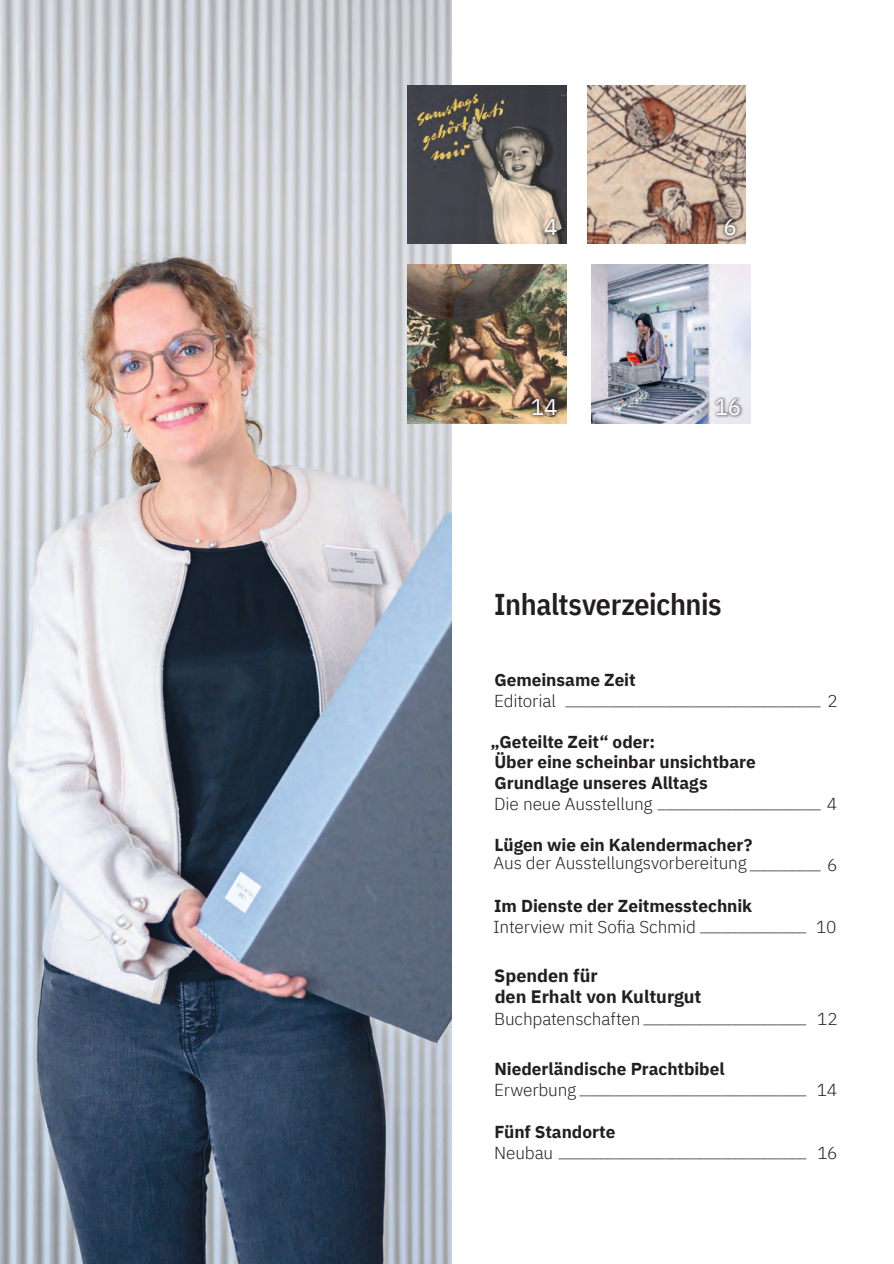
<style>
.page{position:relative;width:894px;height:1264px;background:#fff}
.page>*{position:absolute;margin:0;border:0;box-sizing:border-box;transform-origin:0 0}
.t1{font:600 30px "IBM Plex Sans Cond";letter-spacing:-.015em;color:#231f20}
.t2{font:22.5px "IBM Plex Sans";color:#fff}
.t3{font:700 18px/21.6px "IBM Plex Sans";color:#231f20}
.t4{font:700 17.25px/20.7px "IBM Plex Sans";letter-spacing:-.005em;color:#231f20}
.t5{font:300 17.25px/18.3px "IBM Plex Sans";letter-spacing:-.01em;color:#231f20}
.t6{font:17.25px "IBM Plex Sans Light 2";letter-spacing:-.01em;color:#231f20}
.t7{font:300 14.25px "IBM Plex Sans";color:#231f20}
.s1{font-size:17.25px}
.s2{font-weight:700}
.s3{font-size:14.25px}
.s4{font-family:"IBM Plex Sans";font-weight:300;font-size:14.25px}
.s5{font-family:"IBM Plex Sans";font-weight:300}
</style>
<div class="page">
<img style="left:0;top:0;width:451px;height:1263px">
<img style="left:408px;top:85px;width:158px;height:158px">
<div style="left:541px;top:216px;width:19px;height:23px;background:#231f20;opacity:.5"></div>
<img style="left:587px;top:85px;width:158px;height:158px">
<div style="left:721px;top:216px;width:18px;height:23px;background:#231f20;opacity:.5"></div>
<img style="left:408px;top:265px;width:158px;height:158px">
<div style="left:528px;top:395px;width:33px;height:23px;background:#231f20;opacity:.5"></div>
<img style="left:591px;top:265px;width:159px;height:158px">
<div style="left:712px;top:395px;width:31px;height:24px;background:#231f20;opacity:.5"></div>
<h2 class="t2" style="left:544px;top:210px;width:15px">4</h2>
<h2 class="t2" style="left:723px;top:210px;width:15px">6</h2>
<h2 class="t2" style="left:531px;top:389px;width:28px">14</h2>
<h2 class="t2" style="left:715px;top:389px;width:28px">16</h2>
<h1 class="t1" style="left:494px;top:580px;width:229px">Inhaltsverzeichnis</h1>
<p class="t4" style="left:494px;top:668px;width:143px">Gemeinsame Zeit</p>
<p class="t7" style="left:494px;top:688px;width:345px"><span class="s1">Editorial</span> ____________________________________ <span class="s1">2</span></p>
<p class="t4" style="left:490px;top:729px;width:267px">„Geteilte Zeit“ oder:<br>Über eine scheinbar unsichtbare<br>Grundlage unseres Alltags</p>
<p class="t7" style="left:494px;top:791px;width:344px"><span class="s1">Die neue Ausstellung</span> _______________________ <span class="s1">4</span></p>
<p class="t5" style="left:493px;top:833px;width:345px"><span class="s2">Lügen wie ein Kalendermacher?<br></span>Aus der Ausstellungsvorbereitung <span class="s3">__________</span> 6</p>
<p class="t4" style="left:494px;top:893px;width:259px">Im Dienste der Zeitmesstechnik</p>
<p class="t6" style="left:493px;top:913px;width:345px">Interview mit Sofia Schmid <span class="s4">_______________</span> <span class="s5">10</span></p>
<p class="t3" style="left:494px;top:963px;width:209px">Spenden für<br>den Erhalt von Kulturgut</p>
<p class="t7" style="left:494px;top:1007px;width:345px"><span class="s1">Buchpatenschaften</span> _______________________ <span class="s1">12</span></p>
<p class="t4" style="left:494px;top:1056px;width:232px">Niederländische Prachtbibel</p>
<p class="t7" style="left:494px;top:1077px;width:344px"><span class="s1">Erwerbung</span> ________________________________ <span class="s1">14</span></p>
<p class="t4" style="left:494px;top:1119px;width:122px">Fünf Standorte</p>
<p class="t7" style="left:494px;top:1140px;width:345px"><span class="s1">Neubau</span> ___________________________________ <span class="s1">16</span></p>
</div>
